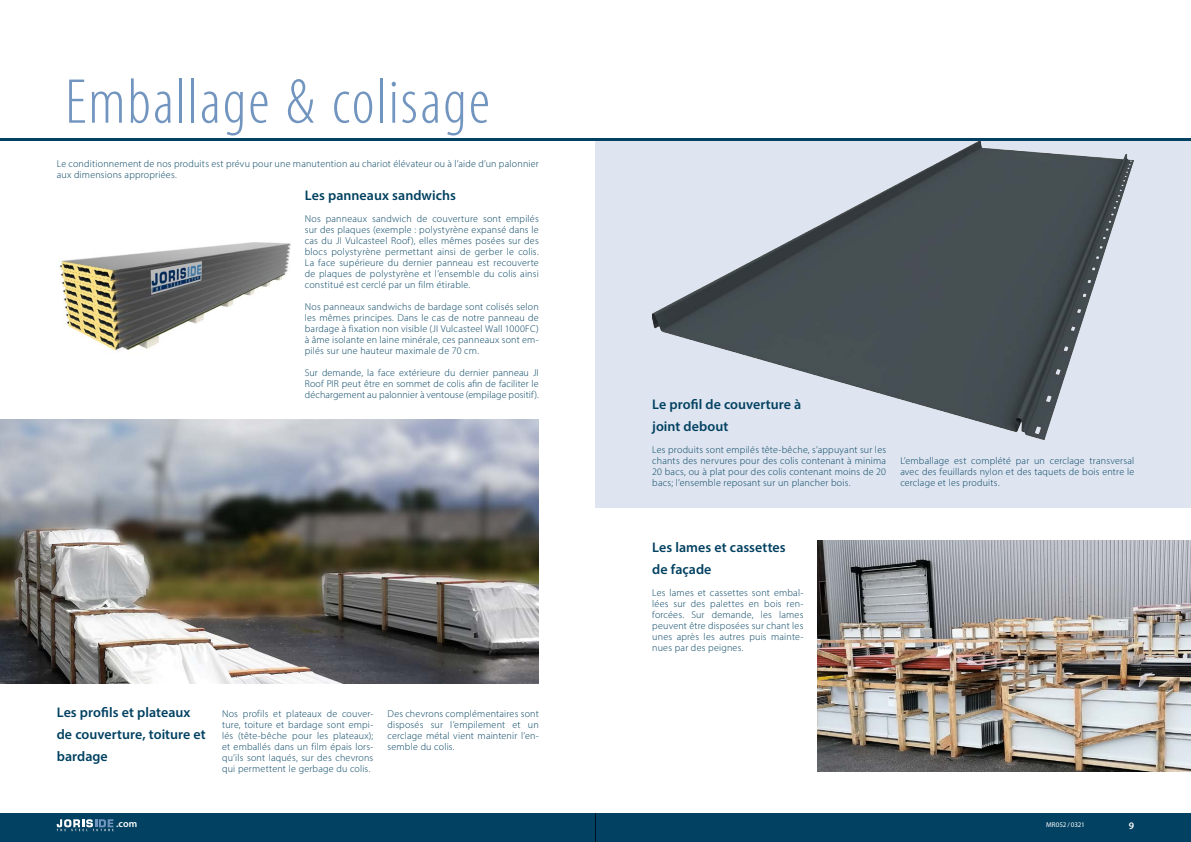
<style>
.page{position:relative;width:1191px;height:842px;background:#fff}
.page>*{position:absolute;margin:0;border:0;box-sizing:border-box;transform-origin:0 0}
.Spread_titel{font:300 condensed 64px "Myriad Pro";letter-spacing:.03em;color:#7295c0}
.Kop_NEW{font:600 14px/22px "Myriad Pro";letter-spacing:.005em;color:#024161}
.BASIS_NEW{font:300 10px/11px "Myriad Pro";letter-spacing:.02em;color:#024161;text-align:justify}
.t1{font:600 10px "Myriad Pro";color:#fff}
.t2{font:7px "Myriad Pro";color:#fff}
</style>
<div class="page">
<div style="left:595px;top:140px;width:596px;height:368px;background:#dee5f0"></div>
<img style="left:59px;top:242px;width:232px;height:110px">
<img style="left:0;top:420px;width:539px;height:264px">
<img style="left:652px;top:141px;width:482px;height:299px">
<img style="left:817px;top:541px;width:374px;height:230px">
<div style="left:595px;top:814px;width:596px;height:28px;background:#024161"></div>
<div style="left:0;top:814px;width:595px;height:28px;background:#024161"></div>
<svg style="left:57px;top:819px;width:56px;height:12px"></svg>
<hr style="left:0;top:138px;width:1191px;height:3px;background:#024161">
<p class="Spread_titel" style="left:65px;top:64px;width:426px">Emballage &amp; colisage</p>
<p class="BASIS_NEW" style="left:57px;top:158px;width:483px">Le conditionnement de nos produits est prévu pour une manutention au chariot élévateur ou à l’aide d’un palonnier aux dimensions appropriées.</p>
<p class="Kop_NEW" style="left:305px;top:184px;width:153px">Les panneaux sandwichs</p>
<p class="BASIS_NEW" style="left:305px;top:213px;width:235px">Nos panneaux sandwich de couverture sont empilés sur des plaques (exemple : polystyrène expansé dans le cas du JI Vulcasteel Roof), elles mêmes posées sur des blocs polystyrène permettant ainsi de gerber le colis.<br>La face supérieure du dernier panneau est recouverte de plaques de polystyrène et l’ensemble du colis ainsi constitué est cerclé par un film étirable.</p>
<p class="BASIS_NEW" style="left:305px;top:301px;width:235px">Nos panneaux sandwichs de bardage sont colisés selon les mêmes principes. Dans le cas de notre panneau de bardage à fixation non visible (JI Vulcasteel Wall 1000FC) à âme isolante en laine minérale, ces panneaux sont em&shy;pilés sur une hauteur maximale de 70 cm.</p>
<p class="BASIS_NEW" style="left:305px;top:367px;width:235px">Sur demande, la face extérieure du dernier panneau JI Roof PIR peut être en sommet de colis afin de faciliter le déchargement au palonnier à ventouse (empilage positif).</p>
<p class="Kop_NEW" style="left:57px;top:701px;width:151px">Les profils et plateaux de couverture, toiture et bardage</p>
<p class="BASIS_NEW" style="left:222px;top:708px;width:153px">Nos profils et plateaux de couver&shy;ture, toiture et bardage sont empi&shy;lés (tête-bêche pour les plateaux); et emballés dans un film épais lors&shy;qu’ils sont laqués, sur des chevrons qui permettent le gerbage du colis.</p>
<p class="BASIS_NEW" style="left:387px;top:708px;width:153px">Des chevrons complémentaires sont disposés sur l’empilement et un cerclage métal vient maintenir l’en&shy;semble du colis.</p>
<p class="Kop_NEW" style="left:652px;top:393px;width:151px">Le profil de couverture à joint debout</p>
<p class="BASIS_NEW" style="left:652px;top:444px;width:235px">Les produits sont empilés tête-bêche, s’appuyant sur les chants des nervures pour des colis contenant à minima 20 bacs, ou à plat pour des colis contenant moins de 20 bacs; l’ensemble reposant sur un plancher bois.</p>
<p class="BASIS_NEW" style="left:900px;top:455px;width:235px">L’emballage est complété par un cerclage transversal avec des feuillards nylon et des taquets de bois entre le cerclage et les produits.</p>
<p class="Kop_NEW" style="left:652px;top:536px;width:135px">Les lames et cassettes de façade</p>
<p class="BASIS_NEW" style="left:652px;top:587px;width:153px">Les lames et cassettes sont embal&shy;lées sur des palettes en bois ren&shy;forcées. Sur demande, les lames peuvent être disposées sur chant les unes après les autres puis mainte&shy;nues par des peignes.</p>
<p class="t1" style="left:116px;top:818px;width:22px">.com</p>
<p class="t2" style="left:1046px;top:820px;width:40px">MR052 / 0321</p>
<p class="t1" style="left:1128px;top:819px;width:7px">9</p>
</div>
